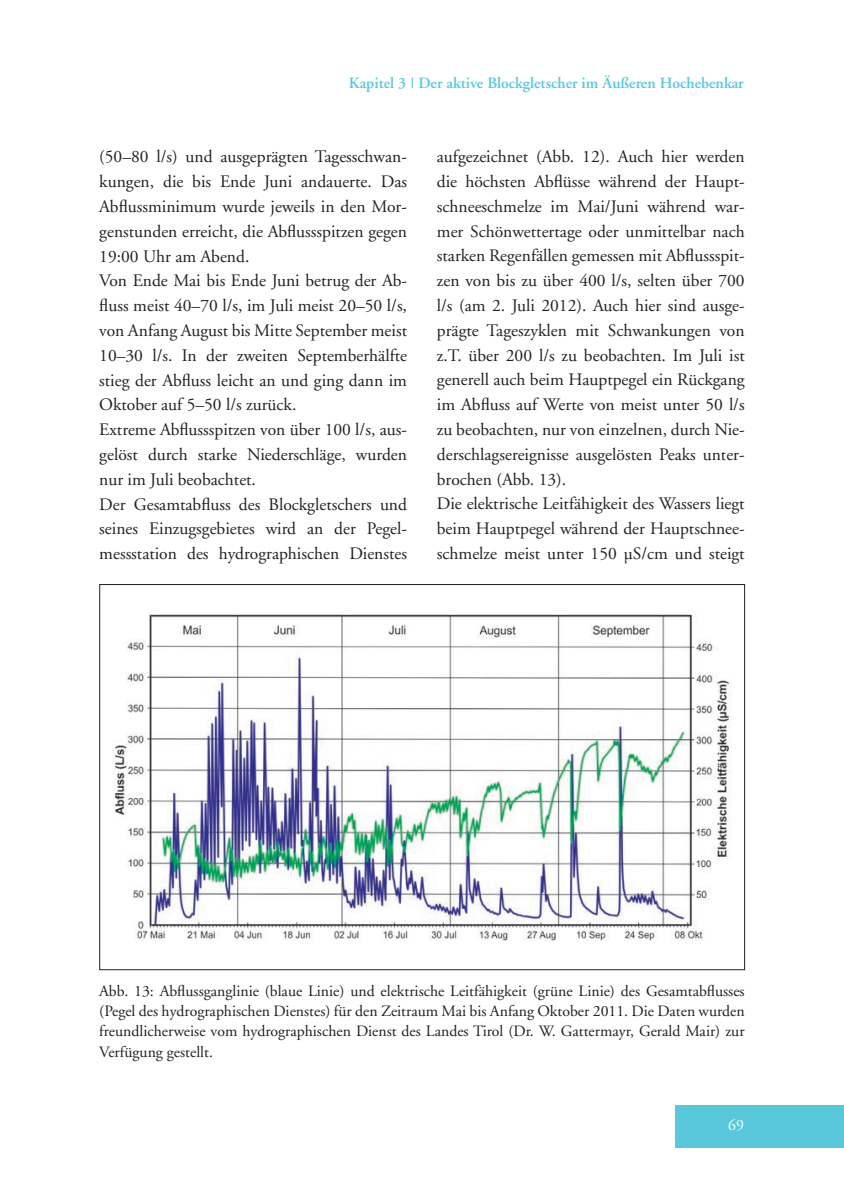
<style>
.page{position:relative;width:844px;height:1191px;background:#fff}
.page>*{position:absolute;margin:0;border:0;box-sizing:border-box;transform-origin:0 0}
.t1{font:17.5px/24.8px "Adobe Garamond";color:#231f20}
.t2{font:15.75px/20.1px "Adobe Garamond";color:#231f20;text-align:justify}
.t3{font:600 15.75px "Adobe Garamond";color:#59c8db}
.t4{font:15.75px "Adobe Garamond";color:#fff}
</style>
<div class="page">
<div style="left:675px;top:1105px;width:168px;height:42px;background:#59c8db"></div>
<img style="left:113px;top:613px;width:618px;height:328px">
<p class="t3" style="left:349px;top:74px;width:396px">Kapitel 3 | Der aktive Blockgletscher im Äußeren Hochebenkar</p>
<p class="t1" style="left:99px;top:145px;width:309px">(50–80 l/s) und ausgeprägten Tagesschwan&shy;kungen, die bis Ende Juni andauerte. Das Abflussminimum wurde jeweils in den Mor&shy;genstunden erreicht, die Abflussspitzen gegen 19:00 Uhr am Abend.<br>Von Ende Mai bis Ende Juni betrug der Ab&shy;fluss meist 40–70 l/s, im Juli meist 20–50 l/s, von Anfang August bis Mitte September meist 10–30 l/s. In der zweiten Septemberhälfte stieg der Abfluss leicht an und ging dann im Oktober auf 5–50 l/s zurück.<br>Extreme Abflussspitzen von über 100 l/s, aus&shy;gelöst durch starke Niederschläge, wurden nur im Juli beobachtet.<br>Der Gesamtabfluss des Blockgletschers und seines Einzugsgebietes wird an der Pegel&shy;messstation des hydrographischen Dienstes</p>
<p class="t1" style="left:437px;top:145px;width:309px">aufgezeichnet (Abb. 12). Auch hier werden die höchsten Abflüsse während der Haupt&shy;schneeschmelze im Mai/Juni während war&shy;mer Schönwettertage oder unmittelbar nach starken Regenfällen gemessen mit Abflussspit&shy;zen von bis zu über 400 l/s, selten über 700 l/s (am 2. Juli 2012). Auch hier sind ausge&shy;prägte Tageszyklen mit Schwankungen von z.T. über 200 l/s zu beobachten. Im Juli ist generell auch beim Hauptpegel ein Rückgang im Abfluss auf Werte von meist unter 50 l/s zu beobachten, nur von einzelnen, durch Nie&shy;derschlagsereignisse ausgelösten Peaks unter&shy;brochen (Abb. 13).<br>Die elektrische Leitfähigkeit des Wassers liegt beim Hauptpegel während der Hauptschnee&shy;schmelze meist unter 150 µS/cm und steigt</p>
<p class="t2" style="left:99px;top:981px;width:646px">Abb. 13: Abflussganglinie (blaue Linie) und elektrische Leitfähigkeit (grüne Linie) des Gesamtabflusses (Pegel des hydrographischen Dienstes) für den Zeitraum Mai bis Anfang Oktober 2011. Die Daten wurden freundlicherweise vom hydrographischen Dienst des Landes Tirol (Dr. W. Gattermayr, Gerald Mair) zur Verfügung gestellt.</p>
<p class="t4" style="left:728px;top:1116px;width:17px">69</p>
</div>
